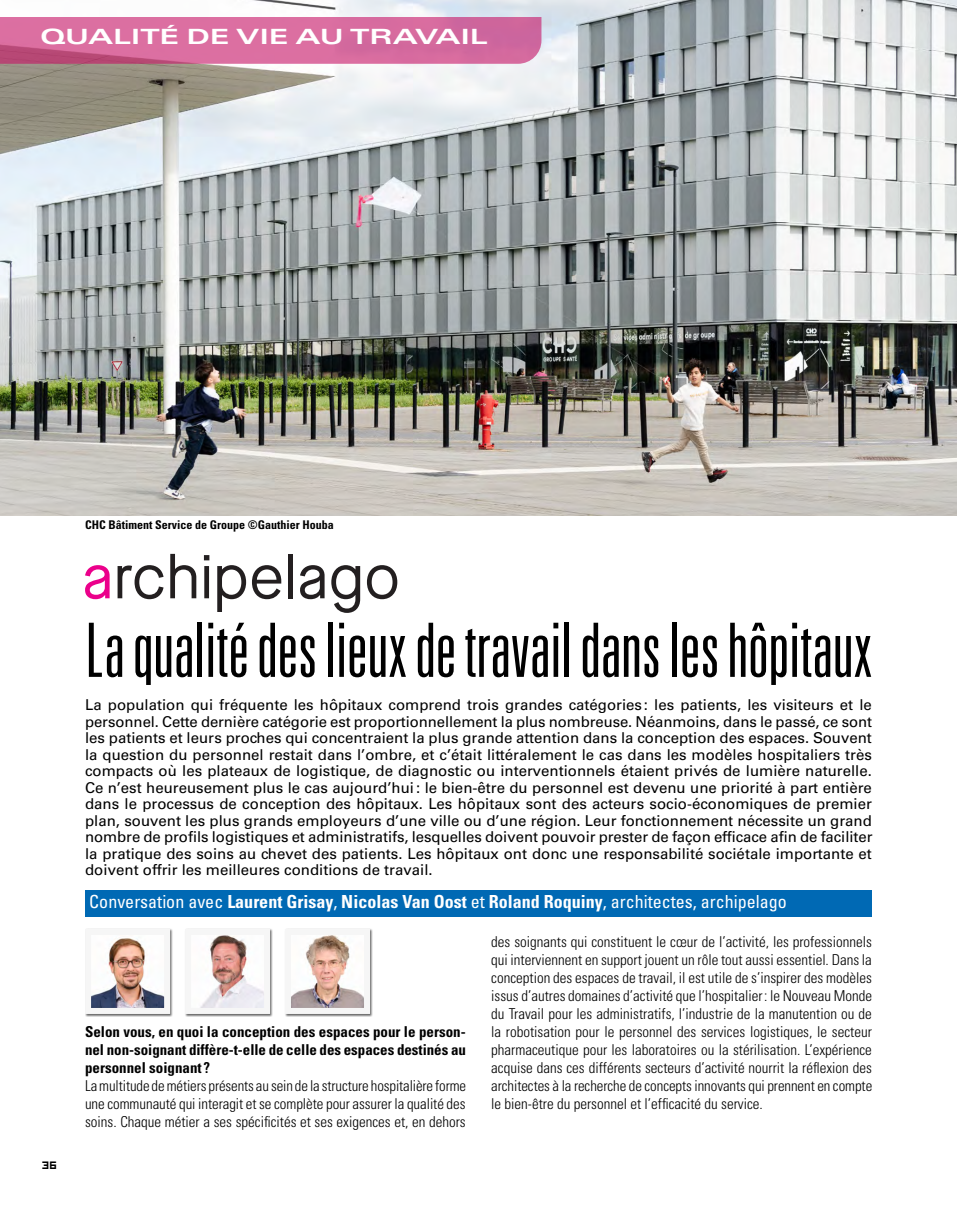
<style>
.page{position:relative;width:957px;height:1212px;background:#fff}
.page>*{position:absolute;margin:0;border:0;box-sizing:border-box;transform-origin:0 0}
._01_Titre_Reportage{font:300 ultra-condensed 75px "Univers LT Std";color:#000}
.t1{font:700 expanded 21px "Univers LT Std";color:#fff;scale:1.25 1}
._03_Intervenants_Reportage{font:condensed 18px "Univers LT Std";color:#fff}
._02_Chapo_Reportage{font:15px/16.5px "Univers LT Std";color:#000;text-align:justify}
._05_Reponse_Reportage{font:300 condensed 15px/18px "Univers LT Std";color:#000;text-align:justify}
._04_Question_Reportage{font:700 condensed 15px/18px "Univers LT Std";color:#000;text-align:justify}
.Legende_Photo_DEBUT{font:700 condensed 12px "Univers LT Std";color:#000}
.t2{font:12px "Hooge 0555";color:#000}
.s1{font-weight:700}
</style>
<div class="page">
<img style="left:0;top:0;width:957px;height:516px">
<svg style="left:0;top:17px;width:541px;height:47px;background:#d56a9d"></svg>
<div style="left:85px;top:891px;width:787px;height:26px;background:#0069b4"></div>
<svg style="left:85px;top:565px;width:25px;height:34px"></svg>
<svg style="left:118px;top:565px;width:45px;height:34px"></svg>
<svg style="left:170px;top:554px;width:26px;height:44px"></svg>
<svg style="left:204px;top:555px;width:5px;height:43px"></svg>
<svg style="left:217px;top:565px;width:29px;height:47px"></svg>
<svg style="left:252px;top:565px;width:29px;height:34px"></svg>
<div style="left:288px;top:554px;width:5px;height:44px;background:#231f20"></div>
<svg style="left:300px;top:565px;width:24px;height:34px"></svg>
<svg style="left:331px;top:565px;width:29px;height:48px"></svg>
<svg style="left:367px;top:565px;width:30px;height:34px"></svg>
<div style="left:85px;top:928px;width:88px;height:89px;background:#000;opacity:.6"></div>
<img style="left:92px;top:936px;width:71px;height:71px">
<div style="left:85px;top:929px;width:85px;height:85px;border:6px solid #f6f6f6"></div>
<div style="left:185px;top:928px;width:88px;height:89px;background:#000;opacity:.6"></div>
<img style="left:192px;top:936px;width:71px;height:71px">
<div style="left:285px;top:928px;width:88px;height:89px;background:#000;opacity:.6"></div>
<img style="left:292px;top:936px;width:71px;height:71px">
<h2 class="t1" style="left:40px;top:25px;width:359px">QUALITÉ DE VIE AU TRAVAIL</h2>
<p class="Legende_Photo_DEBUT" style="left:85px;top:517px;width:250px">CHC Bâtiment Service de Groupe ©Gauthier Houba</p>
<p class="_01_Titre_Reportage" style="left:85px;top:611px;width:789px">La qualité des lieux de travail dans les hôpitaux</p>
<p class="_02_Chapo_Reportage" style="left:85px;top:697px;width:789px">La population qui fréquente les hôpitaux comprend trois grandes catégories : les patients, les visiteurs et le personnel. Cette dernière catégorie est proportionnellement la plus nombreuse. Néanmoins, dans le passé, ce sont les patients et leurs proches qui concentraient la plus grande attention dans la conception des espaces. Souvent la question du personnel restait dans l’ombre, et c’était littéralement le cas dans les modèles hospitaliers très compacts où les plateaux de logistique, de diagnostic ou interventionnels étaient privés de lumière naturelle.<br>Ce n’est heureusement plus le cas aujourd’hui: le bien-être du personnel est devenu une priorité à part entière dans le processus de conception des hôpitaux. Les hôpitaux sont des acteurs socio-économiques de premier plan, souvent les plus grands employeurs d’une ville ou d’une région. Leur fonctionnement nécessite un grand nombre de profils logistiques et administratifs, lesquelles doivent pouvoir prester de façon efficace afin de faciliter la pratique des soins au chevet des patients. Les hôpitaux ont donc une responsabilité sociétale importante et doivent offrir les meilleures conditions de travail.</p>
<p class="_03_Intervenants_Reportage" style="left:89px;top:890px;width:699px">Conversation avec <span class="s1">Laurent Grisay</span>, <span class="s1">Nicolas Van Oost</span> et <span class="s1">Roland Roquiny</span>, architectes, archipelago</p>
<p class="t2" style="left:43px;top:1157px;width:16px">36</p>
<p class="_04_Question_Reportage" style="left:85px;top:1022px;width:382px">Selon vous, en quoi la conception des espaces pour le person&shy;nel non-soignant diffère-t-elle de celle des espaces destinés au personnel soignant ?</p>
<p class="_05_Reponse_Reportage" style="left:85px;top:1076px;width:382px">La multitude de métiers présents au sein de la structure hospitalière forme une communauté qui interagit et se complète pour assurer la qualité des soins. Chaque métier a ses spécificités et ses exigences et, en dehors</p>
<p class="_05_Reponse_Reportage" style="left:491px;top:932px;width:382px">des soignants qui constituent le cœur de l’activité, les professionnels qui interviennent en support jouent un rôle tout aussi essentiel. Dans la conception des espaces de travail, il est utile de s’inspirer des modèles issus d’autres domaines d’activité que l’hospitalier: le Nouveau Monde du Travail pour les administratifs, l’industrie de la manutention ou de la robotisation pour le personnel des services logistiques, le secteur pharmaceutique pour les laboratoires ou la stérilisation. L’expérience acquise dans ces différents secteurs d’activité nourrit la réflexion des architectes à la recherche de concepts innovants qui prennent en compte le bien-être du personnel et l’efficacité du service.</p>
</div>
